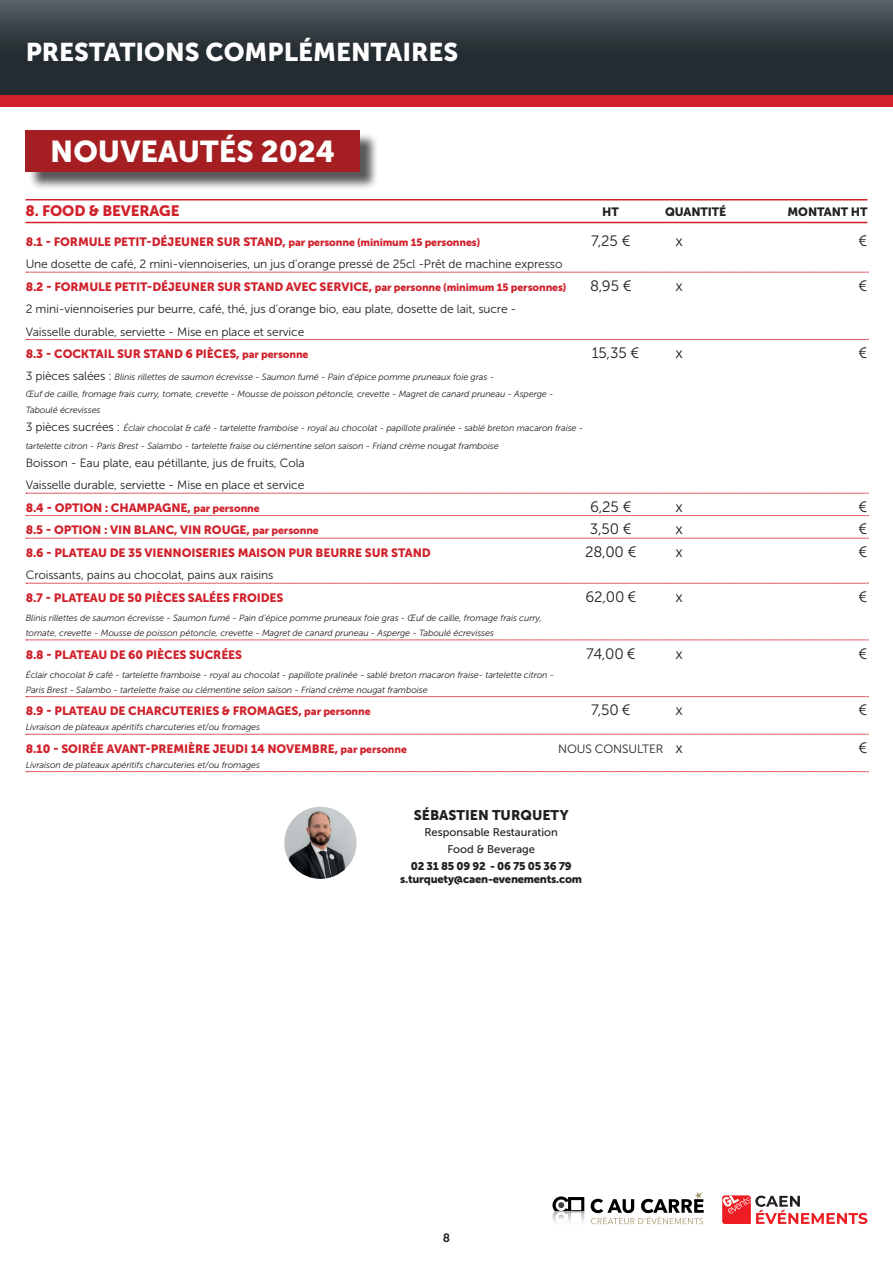
<style>
.page{position:relative;width:893px;height:1263px;background:#fff}
.page>*{position:absolute;margin:0;border:0;box-sizing:border-box;transform-origin:0 0}
.t1{font:30px "Museo Sans 900";color:#fff}
.t2{font:25.5px "Museo Sans 900";color:#fff}
.t3{font:15px "Museo Sans 300";letter-spacing:-.01em;color:#231f20}
.t4{font:15px "Museo Sans 900";letter-spacing:-.01em;color:#d1222c}
.t5{font:13.95px "Museo Sans 900";color:#231f20}
.t6{font:12px "Museo Sans 900";letter-spacing:-.01em;color:#d1222c}
.t7{font:12px/22.5px "Museo Sans 300";letter-spacing:-.01em;color:#231f20}
.t8{font:12px "Museo Sans 900";letter-spacing:-.01em;color:#231f20}
.t9{font:12px "Museo Sans 700";color:#231f20}
.t10{font:11.1px/13.5px "Museo Sans 900";letter-spacing:-.02em;color:#231f20;text-align:center}
.t11{font:11.1px/16.6px "Museo Sans 500";color:#231f20;text-align:center}
.t12{font:italic 9px/16.2px "Museo Sans 300";letter-spacing:-.01em;color:#231f20}
.s1{font-size:10.5px}
.s2{font-style:normal;font-size:12px}
.s3{font-size:15px}
</style>
<div class="page">
<hr style="left:26px;top:199px;width:841px;height:1px;background:#d1222c">
<hr style="left:26px;top:222px;width:841px;height:1px;background:#d1222c">
<svg style="left:26px;top:272px;width:842px;height:1px"></svg>
<svg style="left:26px;top:339px;width:842px;height:1px"></svg>
<svg style="left:26px;top:493px;width:842px;height:1px"></svg>
<svg style="left:26px;top:515px;width:842px;height:1px"></svg>
<svg style="left:26px;top:538px;width:842px;height:1px"></svg>
<svg style="left:26px;top:583px;width:842px;height:1px"></svg>
<svg style="left:26px;top:640px;width:842px;height:1px"></svg>
<svg style="left:26px;top:696px;width:842px;height:1px"></svg>
<svg style="left:26px;top:734px;width:842px;height:1px"></svg>
<svg style="left:26px;top:771px;width:842px;height:1px"></svg>
<img style="left:284px;top:807px;width:73px;height:72px;border-radius:36px">
<div style="left:28px;top:132px;width:351px;height:58px;background:#231f20;opacity:.75"></div>
<div style="left:26px;top:130px;width:334px;height:41px;background:#a51f22"></div>
<div style="left:0;top:0;width:893px;height:96px;background:linear-gradient(to bottom,#4b545a,#172023)"></div>
<div style="left:0;top:96px;width:893px;height:11px;background:#d1222c"></div>
<svg style="left:722px;top:1195px;width:145px;height:29px"></svg>
<svg style="left:552px;top:1196px;width:32px;height:26px"></svg>
<svg style="left:591px;top:1192px;width:113px;height:32px"></svg>
<h2 class="t2" style="left:26px;top:37px;width:434px">PRESTATIONS COMPLÉMENTAIRES</h2>
<h1 class="t1" style="left:50px;top:134px;width:286px">NOUVEAUTÉS 2024</h1>
<h3 class="t4" style="left:26px;top:202px;width:155px">8. FOOD &amp; BEVERAGE</h3>
<h3 class="t8" style="left:602px;top:205px;width:18px">HT</h3>
<h3 class="t8" style="left:665px;top:205px;width:63px">QUANTITÉ</h3>
<h3 class="t8" style="left:788px;top:205px;width:81px">MONTANT HT</h3>
<h3 class="t6" style="left:26px;top:235px;width:456px">8.1 - FORMULE PETIT-DÉJEUNER SUR STAND, <span class="s1">par personne (minimum 15 personnes)</span></h3>
<h3 class="t3" style="left:591px;top:232px;width:41px">7,25 €</h3>
<h3 class="t3" style="left:675px;top:232px;width:9px">x</h3>
<h3 class="t3" style="left:859px;top:232px;width:10px">€</h3>
<h3 class="t7" style="left:26px;top:253px;width:538px">Une dosette de café, 2 mini-viennoiseries, un jus d'orange pressé de 25cl -Prêt de machine expresso</h3>
<h3 class="t6" style="left:26px;top:280px;width:542px">8.2 - FORMULE PETIT-DÉJEUNER SUR STAND AVEC SERVICE, <span class="s1">par personne (minimum 15 personnes)</span></h3>
<h3 class="t3" style="left:590px;top:277px;width:43px">8,95 €</h3>
<h3 class="t3" style="left:676px;top:277px;width:9px">x</h3>
<h3 class="t3" style="left:859px;top:277px;width:10px">€</h3>
<h3 class="t7" style="left:26px;top:298px;width:492px">2 mini-viennoiseries pur beurre, café, thé, jus d'orange bio, eau plate, dosette de lait, sucre -<br>Vaisselle durable, serviette - Mise en place et service</h3>
<h3 class="t6" style="left:26px;top:347px;width:284px">8.3 - COCKTAIL SUR STAND 6 PIÈCES, <span class="s1">par personne</span></h3>
<h3 class="t3" style="left:592px;top:345px;width:49px">15,35 €</h3>
<h3 class="t3" style="left:676px;top:345px;width:9px">x</h3>
<h3 class="t3" style="left:859px;top:345px;width:10px">€</h3>
<p class="t12" style="left:26px;top:369px;width:529px"><span class="s2">3 pièces salées :</span> Blinis rillettes de saumon écrevisse - Saumon fumé - Pain d’épice pomme pruneaux foie gras -<br>Œuf de caille, fromage frais curry, tomate, crevette - Mousse de poisson pétoncle, crevette - Magret de canard pruneau - Asperge -<br>Taboulé écrevisses</p>
<p class="t12" style="left:26px;top:419px;width:559px;line-height:18px"><span class="s2">3 pièces sucrées :</span> Éclair chocolat &amp; café - tartelette framboise - royal au chocolat - papillote pralinée - sablé breton macaron fraise - tartelette citron - Paris Brest - Salambo - tartelette fraise ou clémentine selon saison - Friand crème nougat framboise</p>
<h3 class="t7" style="left:26px;top:451px;width:281px">Boisson - Eau plate, eau pétillante, jus de fruits, Cola<br>Vaisselle durable, serviette - Mise en place et service</h3>
<h3 class="t6" style="left:26px;top:501px;width:236px">8.4 - OPTION : CHAMPAGNE, <span class="s1">par personne</span></h3>
<h3 class="t3" style="left:590px;top:498px;width:43px">6,25 €</h3>
<h3 class="t3" style="left:675px;top:498px;width:9px">x</h3>
<h3 class="t3" style="left:859px;top:498px;width:10px">€</h3>
<h3 class="t6" style="left:26px;top:523px;width:295px">8.5 - OPTION : VIN BLANC, VIN ROUGE, <span class="s1">par personne</span></h3>
<h3 class="t3" style="left:590px;top:521px;width:43px">3,50 €</h3>
<h3 class="t3" style="left:675px;top:521px;width:9px">x</h3>
<h3 class="t3" style="left:859px;top:521px;width:10px">€</h3>
<h3 class="t6" style="left:26px;top:546px;width:407px">8.6 - PLATEAU DE 35 VIENNOISERIES MAISON PUR BEURRE SUR STAND</h3>
<h3 class="t3" style="left:585px;top:543px;width:53px">28,00 €</h3>
<h3 class="t3" style="left:676px;top:543px;width:9px">x</h3>
<h3 class="t3" style="left:859px;top:543px;width:10px">€</h3>
<h3 class="t7" style="left:26px;top:564px;width:249px">Croissants, pains au chocolat, pains aux raisins</h3>
<h3 class="t6" style="left:26px;top:591px;width:259px">8.7 - PLATEAU DE 50 PIÈCES SALÉES FROIDES</h3>
<h3 class="t3" style="left:585px;top:588px;width:52px">62,00 €</h3>
<h3 class="t3" style="left:675px;top:588px;width:9px">x</h3>
<h3 class="t3" style="left:859px;top:588px;width:10px">€</h3>
<p class="t12" style="left:26px;top:610px;width:518px;line-height:15px">Blinis rillettes de saumon écrevisse - Saumon fumé - Pain d’épice pomme pruneaux foie gras - Œuf de caille, fromage frais curry, tomate, crevette - Mousse de poisson pétoncle, crevette - Magret de canard pruneau - Asperge - Taboulé écrevisses</p>
<h3 class="t6" style="left:26px;top:647px;width:218px">8.8 - PLATEAU DE 60 PIÈCES SUCRÉES</h3>
<h3 class="t3" style="left:586px;top:645px;width:51px">74,00 €</h3>
<h3 class="t3" style="left:675px;top:645px;width:9px">x</h3>
<h3 class="t3" style="left:859px;top:645px;width:10px">€</h3>
<p class="t12" style="left:26px;top:667px;width:530px;line-height:15px">Éclair chocolat &amp; café - tartelette framboise - royal au chocolat - papillote pralinée - sablé breton macaron fraise- tartelette citron -<br>Paris Brest - Salambo - tartelette fraise ou clémentine selon saison - Friand crème nougat framboise</p>
<h3 class="t6" style="left:26px;top:704px;width:346px">8.9 - PLATEAU DE CHARCUTERIES &amp; FROMAGES, <span class="s1">par personne</span></h3>
<h3 class="t3" style="left:591px;top:702px;width:41px">7,50 €</h3>
<h3 class="t3" style="left:675px;top:702px;width:9px">x</h3>
<h3 class="t3" style="left:859px;top:702px;width:10px">€</h3>
<p class="t12" style="left:26px;top:719px;width:236px">Livraison de plateaux apéritifs charcuteries et/ou fromages</p>
<h3 class="t6" style="left:26px;top:742px;width:383px">8.10 - SOIRÉE AVANT-PREMIÈRE JEUDI 14 NOVEMBRE, <span class="s1">par personne</span></h3>
<h3 class="t7" style="left:558px;top:737px;width:126px">NOUS CONSULTER <span class="s3">x</span></h3>
<h3 class="t3" style="left:859px;top:740px;width:10px">€</h3>
<p class="t12" style="left:26px;top:757px;width:236px">Livraison de plateaux apéritifs charcuteries et/ou fromages</p>
<h3 class="t5" style="left:414px;top:807px;width:156px">SÉBASTIEN TURQUETY</h3>
<p class="t11" style="left:424px;top:824px;width:135px">Responsable Restauration<br>Food &amp; Beverage</p>
<p class="t10" style="left:400px;top:859px;width:183px">02 31 85 09 92 - 06 75 05 36 79 s.turquety@caen-evenements.com</p>
<h3 class="t9" style="left:443px;top:1231px;width:9px">8</h3>
</div>
